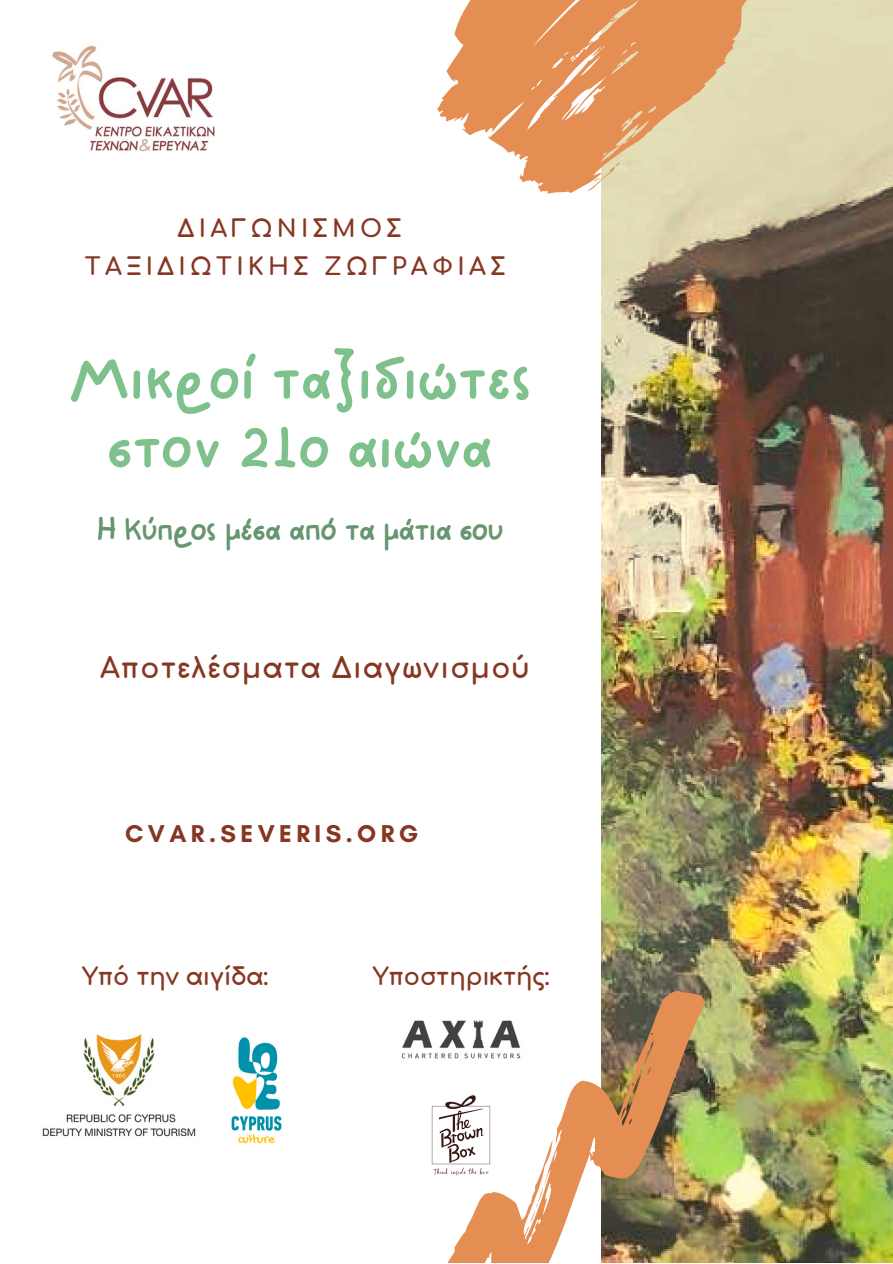
<style>
.page{position:relative;width:893px;height:1264px;background:#fff}
.page>*{position:absolute;margin:0;border:0;box-sizing:border-box;transform-origin:0 0}
.t1{font:63.3px/68.6px "NF One Little Font Regular";letter-spacing:.02em;color:#7fc18c;text-align:center}
.t2{font:33px "NF One Little Font Regular";color:#65966f}
.t3{font:700 28.2px "Comfortaa";letter-spacing:.05em;color:#863723}
.t4{font:700 24.75px "Glacial Indifference";letter-spacing:.18em;color:#863723}
.t5{font:700 24px/38.2px "Comfortaa";letter-spacing:.18em;color:#863723;text-align:center}
.t6{font:700 24px "Comfortaa";color:#863723}
</style>
<div class="page">
<img style="left:601px;top:0;width:291px;height:1262px">
<img style="left:52px;top:45px;width:163px;height:107px">
<svg style="left:437px;top:0;width:368px;height:234px"></svg>
<svg style="left:587px;top:161px;width:34px;height:35px"></svg>
<img style="left:42px;top:1034px;width:154px;height:103px">
<img style="left:401px;top:964px;width:346px;height:298px">
<svg style="left:526px;top:1187px;width:21px;height:36px"></svg>
<img style="left:231px;top:1037px;width:51px;height:107px">
<p class="t5" style="left:85px;top:210px;width:422px">ΔΙΑΓΩΝΙΣΜΟΣ<br>ΤAΞΙΔΙΩΤΙΚΗΣ ΖΩΓΡΑΦΙΑΣ</p>
<h1 class="t1" style="left:68px;top:343px;width:465px">Μικροί ταξιδιώτες στον 21ο αιώνα</h1>
<h2 class="t2" style="left:96px;top:509px;width:408px">Η Κύπρος μέσα από τα μάτια σου</h2>
<p class="t3" style="left:100px;top:653px;width:430px">Αποτελέσματα Διαγωνισμού</p>
<p class="t4" style="left:125px;top:818px;width:295px">CVAR.SEVERIS.ORG</p>
<p class="t6" style="left:82px;top:964px;width:187px">Υπό την αιγίδα:</p>
<p class="t6" style="left:373px;top:964px;width:178px">Υποστηρικτής:</p>
</div>
